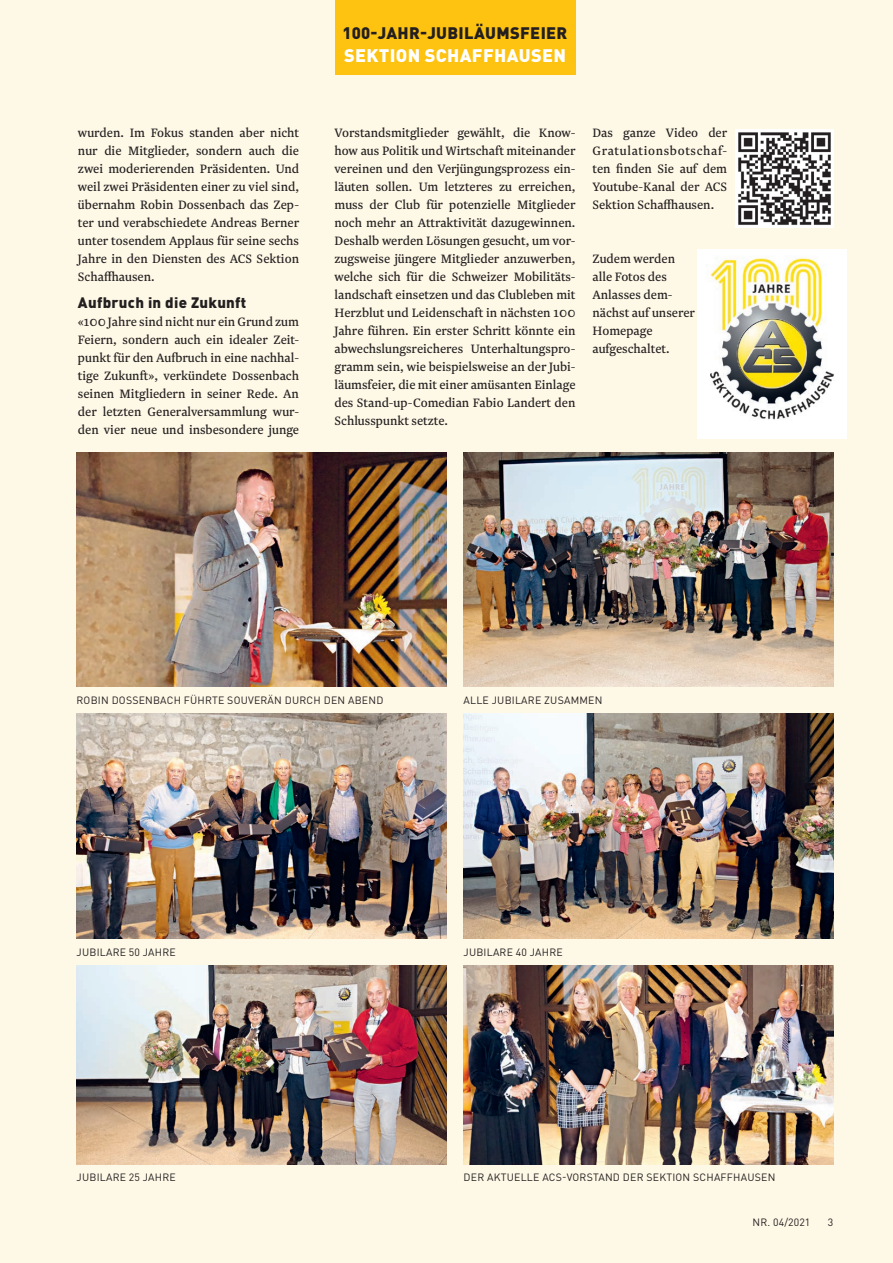
<style>
.page{position:relative;width:893px;height:1263px;background:#fef8e6}
.page>*{position:absolute;margin:0;border:0;box-sizing:border-box;transform-origin:0 0}
.t1{font:900 18px "DIN Pro";letter-spacing:.02em;color:#fff}
.t2{font:900 18px "DIN Pro";letter-spacing:.03em;color:#231f20}
.t3{font:900 16.5px "DIN Pro";letter-spacing:.02em;color:#231f20}
.t4{font:900 15px "DIN Pro";letter-spacing:.02em;color:#231f20}
.t5{font:14.25px/18px "Newzald";color:#231f20;text-align:justify}
.t6{font:10.5px "DIN Pro";letter-spacing:.02em;color:#231f20}
</style>
<div class="page">
<div style="left:334px;top:0;width:241px;height:74px;background:#fec210"></div>
<div style="left:697px;top:249px;width:150px;height:190px;background:#fff"></div>
<img style="left:707px;top:257px;width:127px;height:163px">
<img style="left:77px;top:965px;width:369px;height:199px">
<img style="left:463px;top:713px;width:370px;height:225px">
<img style="left:77px;top:713px;width:369px;height:225px">
<img style="left:463px;top:965px;width:370px;height:199px">
<img style="left:77px;top:452px;width:369px;height:234px">
<img style="left:463px;top:452px;width:370px;height:234px">
<img style="left:736px;top:130px;width:97px;height:97px">
<p class="t5" style="left:78px;top:124px;width:223px">wurden. Im Fokus standen aber nicht nur die Mitglieder, sondern auch die zwei moderierenden Präsidenten. Und weil zwei Präsidenten einer zu viel sind, übernahm Robin Dossenbach das Zep&shy;ter und verabschiedete Andreas Berner unter tosendem Applaus für seine sechs Jahre in den Diensten des ACS Sektion Schaffhausen.</p>
<p class="t4" style="left:78px;top:290px;width:170px">Aufbruch in die Zukunft</p>
<p class="t5" style="left:78px;top:313px;width:223px">«100 Jahre sind nicht nur ein Grund zum Feiern, sondern auch ein idealer Zeit&shy;punkt für den Aufbruch in eine nachhal&shy;tige Zukunft», verkündete Dossenbach seinen Mitgliedern in seiner Rede. An der letzten Generalversammlung wur&shy;den vier neue und insbesondere junge</p>
<p class="t3" style="left:342px;top:18px;width:226px">100-JAHR-JUBILÄUMSFEIER</p>
<p class="t1" style="left:344px;top:40px;width:223px">SEKTION SCHAFFHAUSEN</p>
<p class="t2" style="left:394px;top:16px;width:124px">BERGRENNEN</p>
<p class="t1" style="left:390px;top:40px;width:132px">FRÜHS OPPEN</p>
<p class="t5" style="left:334px;top:124px;width:242px">Vorstandsmitglieder gewählt, die Know&shy;how aus Politik und Wirtschaft miteinander vereinen und den Verjüngungsprozess ein&shy;läuten sollen. Um letzteres zu erreichen, muss der Club für potenzielle Mitglieder noch mehr an Attraktivität dazugewinnen.<br>Deshalb werden Lösungen gesucht, um vor&shy;zugsweise jüngere Mitglieder anzuwerben, welche sich für die Schweizer Mobilitäts&shy;landschaft einsetzen und das Clubleben mit Herzblut und Leidenschaft in nächsten 100<br>Jahre führen. Ein erster Schritt könnte ein abwechslungsreicheres Unterhaltungspro&shy;gramm sein, wie beispielsweise an der Jubi&shy;läumsfeier, die mit einer amüsanten Einlage des Stand-up-Comedian Fabio Landert den Schlusspunkt setzte.</p>
<p class="t5" style="left:592px;top:124px;width:136px">Das ganze Video der Gratulationsbotschaf&shy;ten finden Sie auf dem Youtube-Kanal der ACS Sektion Schaffhausen.</p>
<p class="t5" style="left:592px;top:250px;width:104px;text-align:left">Zudem werden alle Fotos des<br>Anlasses dem&shy;nächst auf unserer<br>Homepage aufgeschaltet.</p>
<p class="t6" style="left:77px;top:692px;width:308px">ROBIN DOSSENBACH FÜHRTE SOUVERÄN DURCH DEN ABEND</p>
<p class="t6" style="left:464px;top:692px;width:140px">ALLE JUBILARE ZUSAMMEN</p>
<p class="t6" style="left:77px;top:944px;width:101px">JUBILARE 50 JAHRE</p>
<p class="t6" style="left:464px;top:944px;width:101px">JUBILARE 40 JAHRE</p>
<p class="t6" style="left:77px;top:1169px;width:101px">JUBILARE 25 JAHRE</p>
<p class="t6" style="left:464px;top:1169px;width:313px">DER AKTUELLE ACS-VORSTAND DER SEKTION SCHAFFHAUSEN</p>
<p class="t6" style="left:753px;top:1214px;width:59px">NR. 04/2021</p>
<p class="t6" style="left:828px;top:1214px;width:7px">3</p>
</div>
